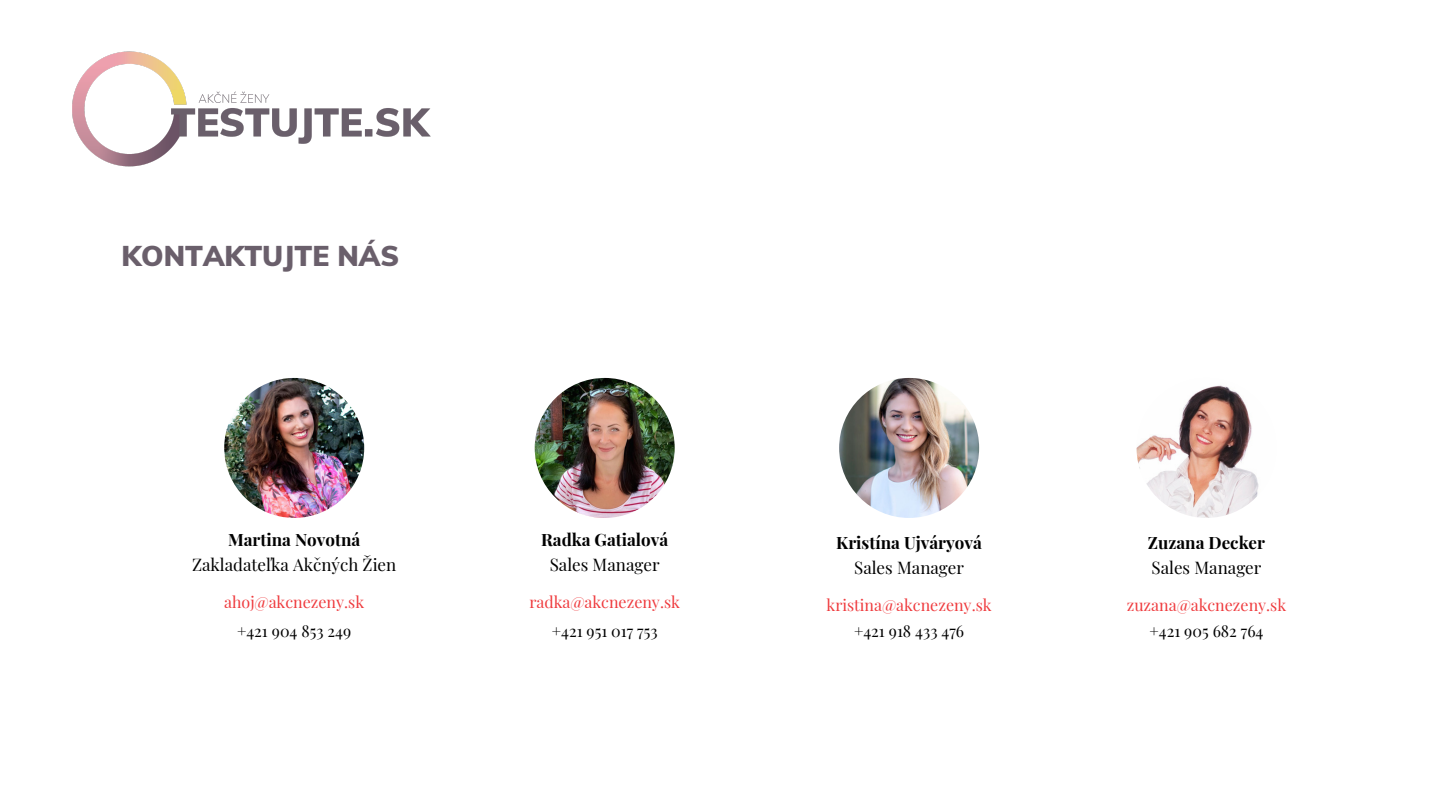
<style>
.page{position:relative;width:1440px;height:810px;background:#fff}
.page>*{position:absolute;margin:0;border:0;box-sizing:border-box;transform-origin:0 0}
.t1{font:900 28px "Muli";color:#6a5f6b}
.t2{font:17px "Playfair Display";color:#000}
.t3{font:700 17px "Playfair Display";color:#000}
.t4{font:16px "Playfair Display";color:#ef3b3e}
.t5{font:16px "Playfair Display";color:#000}
</style>
<div class="page">
<img style="left:72px;top:51px;width:359px;height:116px">
<img style="left:224px;top:378px;width:140px;height:140px;border-radius:50%">
<img style="left:535px;top:378px;width:140px;height:140px;border-radius:50%">
<img style="left:839px;top:378px;width:140px;height:140px;border-radius:50%">
<img style="left:1137px;top:378px;width:140px;height:140px;border-radius:50%">
<p class="t1" style="left:122px;top:238px;width:279px">KONTAKTUJTE NÁS</p>
<p class="t3" style="left:228px;top:527px;width:134px">Martina Novotná</p>
<p class="t2" style="left:192px;top:553px;width:206px">Zakladateľka Akčných Žien</p>
<p class="t3" style="left:541px;top:527px;width:129px">Radka Gatialová</p>
<p class="t2" style="left:550px;top:553px;width:111px">Sales Manager</p>
<p class="t3" style="left:836px;top:531px;width:147px">Kristína Ujváryová</p>
<p class="t2" style="left:854px;top:556px;width:111px">Sales Manager</p>
<p class="t3" style="left:1148px;top:531px;width:119px">Zuzana Decker</p>
<p class="t2" style="left:1152px;top:556px;width:111px">Sales Manager</p>
<p class="t4" style="left:224px;top:590px;width:141px">ahoj@akcnezeny.sk</p>
<p class="t4" style="left:529px;top:590px;width:152px">radka@akcnezeny.sk</p>
<p class="t4" style="left:827px;top:593px;width:167px">kristina@akcnezeny.sk</p>
<p class="t4" style="left:1127px;top:593px;width:161px">zuzana@akcnezeny.sk</p>
<p class="t5" style="left:237px;top:620px;width:116px">+421 904 853 249</p>
<p class="t5" style="left:552px;top:620px;width:107px">+421 951 017 753</p>
<p class="t5" style="left:854px;top:620px;width:112px">+421 918 433 476</p>
<p class="t5" style="left:1149px;top:620px;width:116px">+421 905 682 764</p>
</div>
